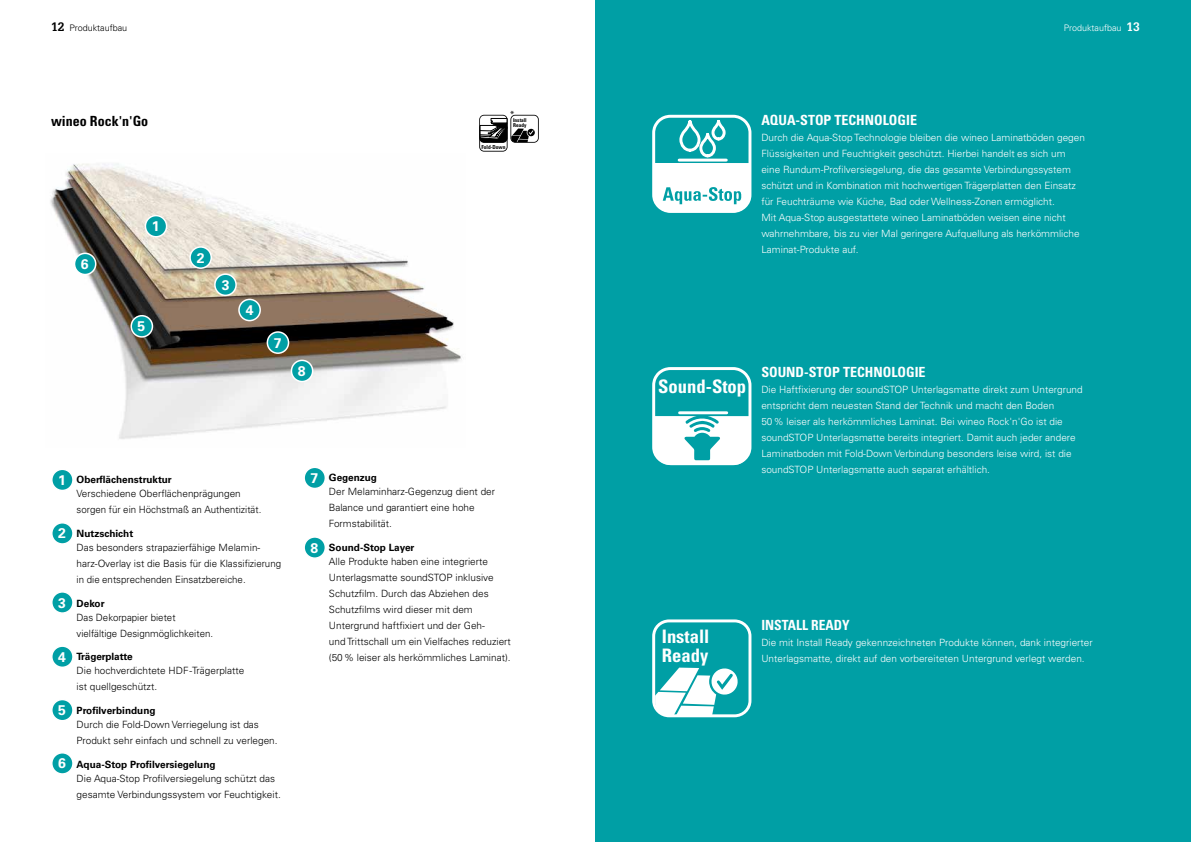
<style>
.page{position:relative;width:1191px;height:842px;background:#fff}
.page>*{position:absolute;margin:0;border:0;box-sizing:border-box;transform-origin:0 0}
.t1{font:18.6px/18.6px "Univers LTCYR 67 Bold Cond";color:#fff}
.t2{font:14px "Univers LTCYR 67 Bold Cond";color:#fff}
.t3{font:14px "Univers LTCYR 67 Bold Cond";color:#000}
.t4{font:700 14px "Univers LTCYR 65";color:#fff}
.t5{font:300 10px/16px "Univers LTCYR 45";color:#fff}
.t6{font:300 10px/16px "Univers LTCYR 45";color:#000}
.t7{font:700 10px "Univers LTCYR 65";color:#000}
.t8{font:700 10px "Univers LTCYR 65";letter-spacing:-.02em;color:#000}
.t9{font:300 9px "Univers LTCYR 45";color:#000}
.t10{font:300 9px "Univers LTCYR 45";color:#fff}
.t11{font:5.5px "Univers LTCYR 67 Bold Cond";letter-spacing:-.01em;color:#000}
.t12{font:5.3px/5.3px "Univers LTCYR 67 Bold Cond";color:#000}
.s1{font-family:"Glypha LT Pro";font-weight:700;font-size:12px}
.s2{font-size:14px;color:#fff}
</style>
<div class="page">
<div style="left:595px;top:0;width:596px;height:842px;background:#009fa5"></div>
<img style="left:50px;top:163px;width:412px;height:276px">
<div style="left:145px;top:216px;width:22px;height:21px;background:#009fa5;border-radius:50%"></div>
<div style="left:145px;top:215px;width:22px;height:22px;border:2px solid #fff;border-radius:50%"></div>
<div style="left:190px;top:247px;width:21px;height:21px;background:#009fa5;border-radius:50%"></div>
<div style="left:189px;top:246px;width:23px;height:23px;border:2px solid #fff;border-radius:50%"></div>
<div style="left:239px;top:299px;width:21px;height:22px;background:#009fa5;border-radius:50%"></div>
<div style="left:238px;top:299px;width:23px;height:22px;border:2px solid #fff;border-radius:50%"></div>
<div style="left:215px;top:274px;width:21px;height:21px;background:#009fa5;border-radius:50%"></div>
<div style="left:214px;top:273px;width:23px;height:23px;border:2px solid #fff;border-radius:50%"></div>
<div style="left:131px;top:316px;width:21px;height:21px;background:#009fa5;border-radius:50%"></div>
<div style="left:130px;top:315px;width:23px;height:23px;border:2px solid #fff;border-radius:50%"></div>
<div style="left:75px;top:253px;width:21px;height:21px;background:#009fa5;border-radius:50%"></div>
<div style="left:74px;top:253px;width:22px;height:22px;border:2px solid #fff;border-radius:50%"></div>
<div style="left:291px;top:360px;width:22px;height:22px;background:#009fa5;border-radius:50%"></div>
<div style="left:291px;top:360px;width:22px;height:22px;border:2px solid #fff;border-radius:50%"></div>
<div style="left:267px;top:332px;width:21px;height:21px;background:#009fa5;border-radius:50%"></div>
<div style="left:267px;top:331px;width:22px;height:23px;border:2px solid #fff;border-radius:50%"></div>
<div style="left:52px;top:469px;width:21px;height:21px;background:#009fa5;border-radius:50%"></div>
<div style="left:51px;top:468px;width:23px;height:23px;border:2px solid #fff;border-radius:50%"></div>
<div style="left:52px;top:523px;width:21px;height:21px;background:#009fa5;border-radius:50%"></div>
<div style="left:51px;top:522px;width:23px;height:23px;border:2px solid #fff;border-radius:50%"></div>
<div style="left:52px;top:592px;width:21px;height:21px;background:#009fa5;border-radius:50%"></div>
<div style="left:51px;top:591px;width:23px;height:23px;border:2px solid #fff;border-radius:50%"></div>
<div style="left:52px;top:646px;width:21px;height:21px;background:#009fa5;border-radius:50%"></div>
<div style="left:51px;top:645px;width:23px;height:23px;border:2px solid #fff;border-radius:50%"></div>
<div style="left:52px;top:699px;width:21px;height:22px;background:#009fa5;border-radius:50%"></div>
<div style="left:51px;top:699px;width:23px;height:22px;border:2px solid #fff;border-radius:50%"></div>
<div style="left:52px;top:753px;width:21px;height:21px;background:#009fa5;border-radius:50%"></div>
<div style="left:51px;top:752px;width:23px;height:23px;border:2px solid #fff;border-radius:50%"></div>
<div style="left:304px;top:467px;width:21px;height:21px;background:#009fa5;border-radius:50%"></div>
<div style="left:303px;top:466px;width:23px;height:23px;border:2px solid #fff;border-radius:50%"></div>
<div style="left:304px;top:537px;width:21px;height:21px;background:#009fa5;border-radius:50%"></div>
<div style="left:303px;top:536px;width:23px;height:23px;border:2px solid #fff;border-radius:50%"></div>
<svg style="left:652px;top:367px;width:99px;height:98px"></svg>
<hr style="left:679px;top:411px;width:47px;height:3px;background:#fff">
<svg style="left:652px;top:619px;width:99px;height:98px"></svg>
<svg style="left:479px;top:115px;width:60px;height:37px"></svg>
<svg style="left:652px;top:115px;width:99px;height:98px"></svg>
<p class="t9" style="left:51px;top:22px;width:78px"><span class="s1">12</span> Produktaufbau</p>
<p class="t10" style="left:1063px;top:22px;width:78px">Produktaufbau <span class="s1">13</span></p>
<h2 class="t3" style="left:51px;top:112px;width:99px">wineo Rock'n'Go</h2>
<h2 class="t4" style="left:81px;top:254px;width:9px">6</h2>
<h2 class="t4" style="left:152px;top:216px;width:9px">1</h2>
<h2 class="t4" style="left:138px;top:317px;width:9px">5</h2>
<h2 class="t4" style="left:197px;top:248px;width:9px">2</h2>
<h2 class="t4" style="left:222px;top:275px;width:9px">3</h2>
<h2 class="t4" style="left:246px;top:300px;width:9px">4</h2>
<h2 class="t4" style="left:274px;top:333px;width:9px">7</h2>
<h2 class="t4" style="left:298px;top:361px;width:9px">8</h2>
<p class="t6" style="left:509px;top:107px;width:7px">*</p>
<p class="t11" style="left:481px;top:144px;width:25px">Fold-Down</p>
<p class="t12" style="left:513px;top:117px;width:15px">Install<br>Ready</p>
<p class="t7" style="left:58px;top:473px;width:115px"><span class="s2">1</span> Oberflächenstruktur</p>
<p class="t6" style="left:77px;top:485px;width:186px">Verschiedene Oberflächenprägungen sorgen für ein Höchstmaß an Authentizität.</p>
<p class="t7" style="left:58px;top:526px;width:77px"><span class="s2">2</span> Nutzschicht</p>
<p class="t6" style="left:77px;top:539px;width:206px">Das besonders strapazierfähige Melamin&shy;harz-Overlay ist die Basis für die Klassifizierung in die entsprechenden Einsatzbereiche.</p>
<p class="t7" style="left:58px;top:596px;width:48px"><span class="s2">3</span> Dekor</p>
<p class="t6" style="left:77px;top:609px;width:138px">Das Dekorpapier bietet vielfältige Designmöglichkeiten.</p>
<p class="t8" style="left:58px;top:650px;width:76px"><span class="s2">4</span> Trägerplatte</p>
<p class="t6" style="left:77px;top:662px;width:169px">Die hochverdichtete HDF -Trägerplatte ist quellgeschützt.</p>
<p class="t7" style="left:58px;top:703px;width:99px"><span class="s2">5</span> Profilverbindung</p>
<p class="t6" style="left:77px;top:716px;width:202px">Durch die Fold-Down Verriegelung ist das<br>Produkt sehr einfach und schnell zu verlegen.</p>
<p class="t7" style="left:58px;top:757px;width:159px"><span class="s2">6</span> Aqua-Stop Profilversiegelung</p>
<p class="t6" style="left:77px;top:770px;width:206px">Die Aqua-Stop Profilversiegelung schützt das gesamte Verbindungssystem vor Feuchtigkeit.</p>
<p class="t7" style="left:310px;top:471px;width:68px"><span class="s2">7</span> Gegenzug</p>
<p class="t6" style="left:329px;top:483px;width:168px">Der Melaminharz-Gegenzug dient der<br>Balance und garantiert eine hohe<br>Formstabilität.</p>
<p class="t7" style="left:310px;top:540px;width:105px"><span class="s2">8</span> Sound-Stop Layer</p>
<p class="t6" style="left:329px;top:553px;width:183px">Alle Produkte haben eine integrierte Unterlagsmatte soundSTOP inklusive Schutzfilm. Durch das Abziehen des Schutzfilms wird dieser mit dem Untergrund haftfixiert und der Geh-<br>und Trittschall um ein Vielfaches reduziert (50% leiser als herkömmliches Laminat).</p>
<h2 class="t2" style="left:761px;top:111px;width:157px">AQUA-STOP TECHNOLOGIE</h2>
<p class="t5" style="left:761px;top:129px;width:325px">Durch die Aqua-Stop Technologie bleiben die wineo Laminatböden gegen Flüssigkeiten und Feuchtigkeit geschützt. Hierbei handelt es sich um eine Rundum-Profilversiegelung, die das gesamte Verbindungssystem schützt und in Kombination mit hochwertigen Trägerplatten den Einsatz für Feuchträume wie Küche, Bad oder Wellness-Zonen ermöglicht.<br>Mit Aqua-Stop ausgestattete wineo Laminatböden weisen eine nicht wahrnehmbare, bis zu vier Mal geringere Aufquellung als herkömmliche Laminat-Produkte auf.</p>
<h1 class="t1" style="left:658px;top:376px;width:89px">Sound-Stop</h1>
<h2 class="t2" style="left:761px;top:364px;width:166px">SOUND-STOP TECHNOLOGIE</h2>
<p class="t5" style="left:761px;top:381px;width:323px">Die Haftfixierung der soundSTOP Unterlagsmatte direkt zum Untergrund entspricht dem neuesten Stand der Technik und macht den Boden<br>50% leiser als herkömmliches Laminat. Bei wineo Rock'n'Go ist die soundSTOP Unterlagsmatte bereits integriert. Damit auch jeder andere Laminatboden mit Fold-Down Verbindung besonders leise wird, ist die soundSTOP Unterlagsmatte auch separat erhältlich.</p>
<h1 class="t1" style="left:662px;top:627px;width:49px">Install<br>Ready</h1>
<h2 class="t2" style="left:761px;top:616px;width:90px">INSTALL READY</h2>
<p class="t5" style="left:761px;top:634px;width:333px">Die mit Install Ready gekennzeichneten Produkte können, dank integrierter<br>Unterlagsmatte, direkt auf den vorbereiteten Untergrund verlegt werden.</p>
</div>
